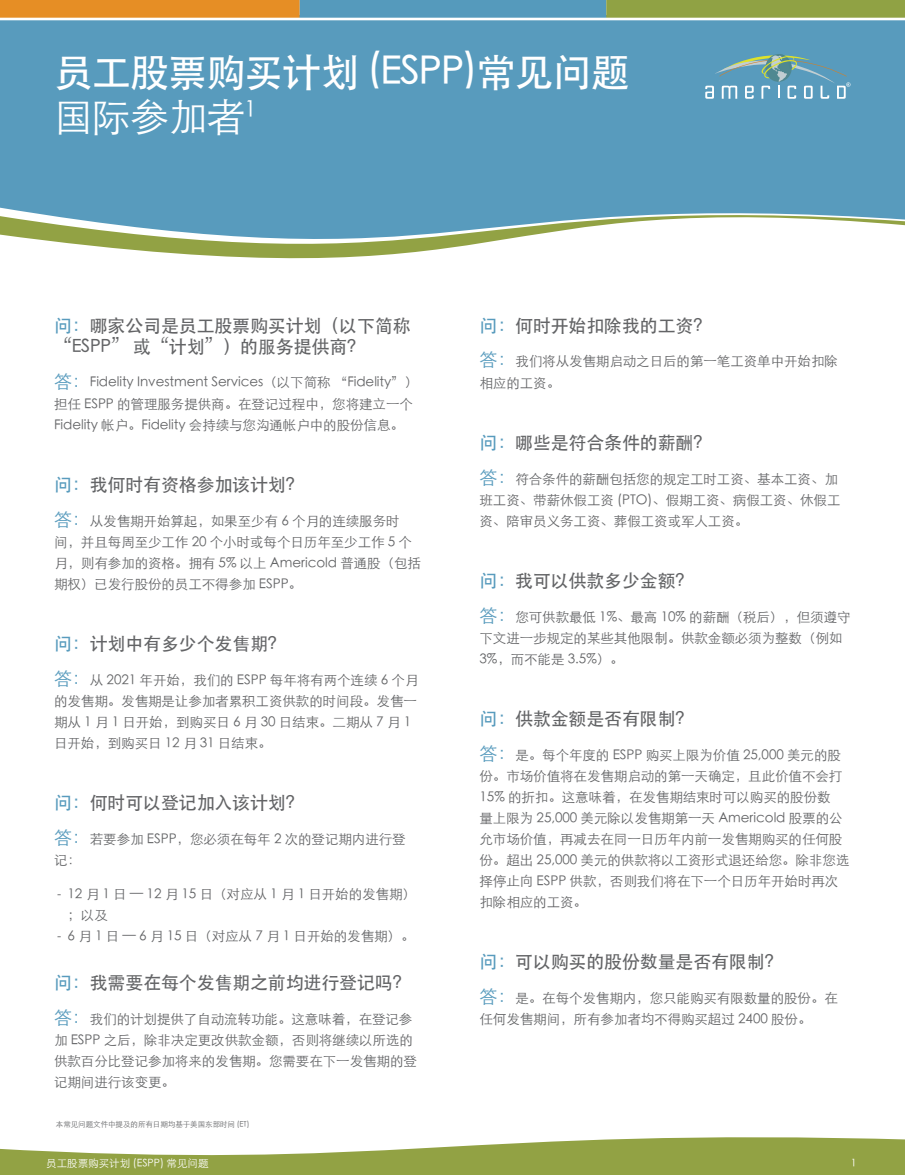
<style>
.page{position:relative;width:905px;height:1175px;background:#fff}
.page>*{position:absolute;margin:0;border:0;box-sizing:border-box;transform-origin:0 0}
.t1{font:500 39px/45px "ST Heiti SC";letter-spacing:-.025em;color:#fff}
.t2{font:500 18px/21px "ST Heiti SC";letter-spacing:-.01em;color:#636466}
.t3{font:300 13.5px/21px "ST Heiti SC";letter-spacing:-.005em;color:#636466}
.t4{font:300 10.5px "ST Heiti SC";color:#fff}
.t5{font:300 7.5px "ST Heiti SC";letter-spacing:-.005em;color:#636466}
.s1{font-weight:300}
.s2{color:#589bbd}
.s3{font-size:18px;color:#589bbd}
.s4{font-family:"Montserrat"}
</style>
<div class="page">
<svg style="left:0;top:1137px;width:904px;height:37px;fill:#92a244"></svg>
<div style="left:0;top:16px;width:904px;height:292px;background:#589bbd"></div>
<svg style="left:0;top:207px;width:904px;height:101px;fill:#fff"></svg>
<div style="left:0;top:0;width:300px;height:19px;background:#e68e25"></div>
<div style="left:300px;top:0;width:306px;height:19px;background:#559abc"></div>
<div style="left:606px;top:0;width:298px;height:19px;background:#90a244"></div>
<hr style="left:0;top:18px;width:904px;height:2px;background:#fff">
<svg style="left:705px;top:54px;width:145px;height:44px"></svg>
<h1 class="t1" style="left:54px;top:48px;width:577px">员工股票购买计划 (ESPP)常见问题<span class="s1">国际参加者</span><sup>1</sup></h1>
<h2 class="t2" style="left:54px;top:314px;width:358px"><span class="s2">问：</span>哪家公司是员工股票购买计划（以下简称“ESPP” 或“计划”）的服务提供商？</h2>
<p class="t3" style="left:54px;top:371px;width:366px"><span class="s3">答：</span>Fidelity Investment Services（以下简称 “Fidelity”）担任 ESPP 的管理服务提供商。在登记过程中，您将建立一个<br>Fidelity 帐户。Fidelity 会持续与您沟通帐户中的股份信息。</p>
<h2 class="t2" style="left:54px;top:473px;width:251px"><span class="s2">问：</span>我何时有资格参加该计划？</h2>
<p class="t3" style="left:54px;top:509px;width:368px"><span class="s3">答：</span>从发售期开始算起，如果至少有 6 个月的连续服务时<br>间，并且每周至少工作 20 个小时或每个日历年至少工作 5 个月，则有参加的资格。拥有 5% 以上 Americold 普通股（包括期权）已发行股份的员工不得参加 ESPP。</p>
<h2 class="t2" style="left:54px;top:632px;width:233px"><span class="s2">问：</span>计划中有多少个发售期？</h2>
<p class="t3" style="left:54px;top:668px;width:366px"><span class="s3">答：</span>从 2021 年开始，我们的 ESPP 每年将有两个连续 6 个月的发售期。发售期是让参加者累积工资供款的时间段。发售一期从 1 月 1 日开始，到购买日 6 月 30 日结束。二期从 7 月 1日开始，到购买日 12 月 31 日结束。</p>
<h2 class="t2" style="left:54px;top:791px;width:251px"><span class="s2">问：</span>何时可以登记加入该计划？</h2>
<p class="t3" style="left:54px;top:827px;width:353px"><span class="s3">答：</span>若要参加 ESPP，您必须在每年 2 次的登记期内进行登记：</p>
<p class="t3" style="left:68px;top:882px;width:350px;text-indent:-11px"><span class="s4">-</span> 12 月 1 日 — 12 月 15 日（对应从 1 月 1 日开始的发售期）；以及</p>
<p class="t3" style="left:57px;top:924px;width:359px"><span class="s4">-</span> 6 月 1 日 — 6 月 15 日（对应从 7 月 1 日开始的发售期）。</p>
<h2 class="t2" style="left:54px;top:971px;width:358px"><span class="s2">问：</span>我需要在每个发售期之前均进行登记吗？</h2>
<p class="t3" style="left:54px;top:1007px;width:364px"><span class="s3">答：</span>我们的计划提供了自动流转功能。这意味着，在登记参加 ESPP 之后，除非决定更改供款金额，否则将继续以所选的供款百分比登记参加将来的发售期。您需要在下一发售期的登记期间进行该变更。</p>
<p class="t5" style="left:56px;top:1117px;width:195px">本常见问题文件中提及的所有日期均基于美国东部时间 (ET)</p>
<h2 class="t2" style="left:479px;top:314px;width:233px"><span class="s2">问：</span>何时开始扣除我的工资？</h2>
<p class="t3" style="left:479px;top:350px;width:360px"><span class="s3">答：</span>我们将从发售期启动之日后的第一笔工资单中开始扣除相应的工资。</p>
<h2 class="t2" style="left:479px;top:431px;width:233px"><span class="s2">问：</span>哪些是符合条件的薪酬？</h2>
<p class="t3" style="left:479px;top:467px;width:362px"><span class="s3">答：</span>符合条件的薪酬包括您的规定工时工资、基本工资、加班工资、带薪休假工资 (PTO)、假期工资、病假工资、休假工资、陪审员义务工资、葬假工资或军人工资。</p>
<h2 class="t2" style="left:479px;top:569px;width:216px"><span class="s2">问：</span>我可以供款多少金额？</h2>
<p class="t3" style="left:479px;top:605px;width:372px"><span class="s3">答：</span>您可供款最低 1%、最高 10% 的薪酬（税后），但须遵守下文进一步规定的某些其他限制。供款金额必须为整数（例如<br>3%，而不能是 3.5%）。</p>
<h2 class="t2" style="left:479px;top:707px;width:216px"><span class="s2">问：</span>供款金额是否有限制？</h2>
<p class="t3" style="left:479px;top:743px;width:371px"><span class="s3">答：</span>是。每个年度的 ESPP 购买上限为价值 25,000 美元的股份。市场价值将在发售期启动的第一天确定，且此价值不会打<br>15% 的折扣。这意味着，在发售期结束时可以购买的股份数<br>量上限为 25,000 美元除以发售期第一天 Americold 股票的公允市场价值，再减去在同一日历年内前一发售期购买的任何股份。超出 25,000 美元的供款将以工资形式退还给您。除非您选择停止向 ESPP 供款，否则我们将在下一个日历年开始时再次扣除相应的工资。</p>
<h2 class="t2" style="left:479px;top:950px;width:305px"><span class="s2">问：</span>可以购买的股份数量是否有限制？</h2>
<p class="t3" style="left:479px;top:986px;width:360px"><span class="s3">答：</span>是。在每个发售期内，您只能购买有限数量的股份。在任何发售期间，所有参加者均不得购买超过 2400 股份。</p>
<p class="t4" style="left:46px;top:1153px;width:164px">员工股票购买计划 (ESPP) 常见问题</p>
<p class="t4" style="left:850px;top:1153px;width:7px">1</p>
</div>
